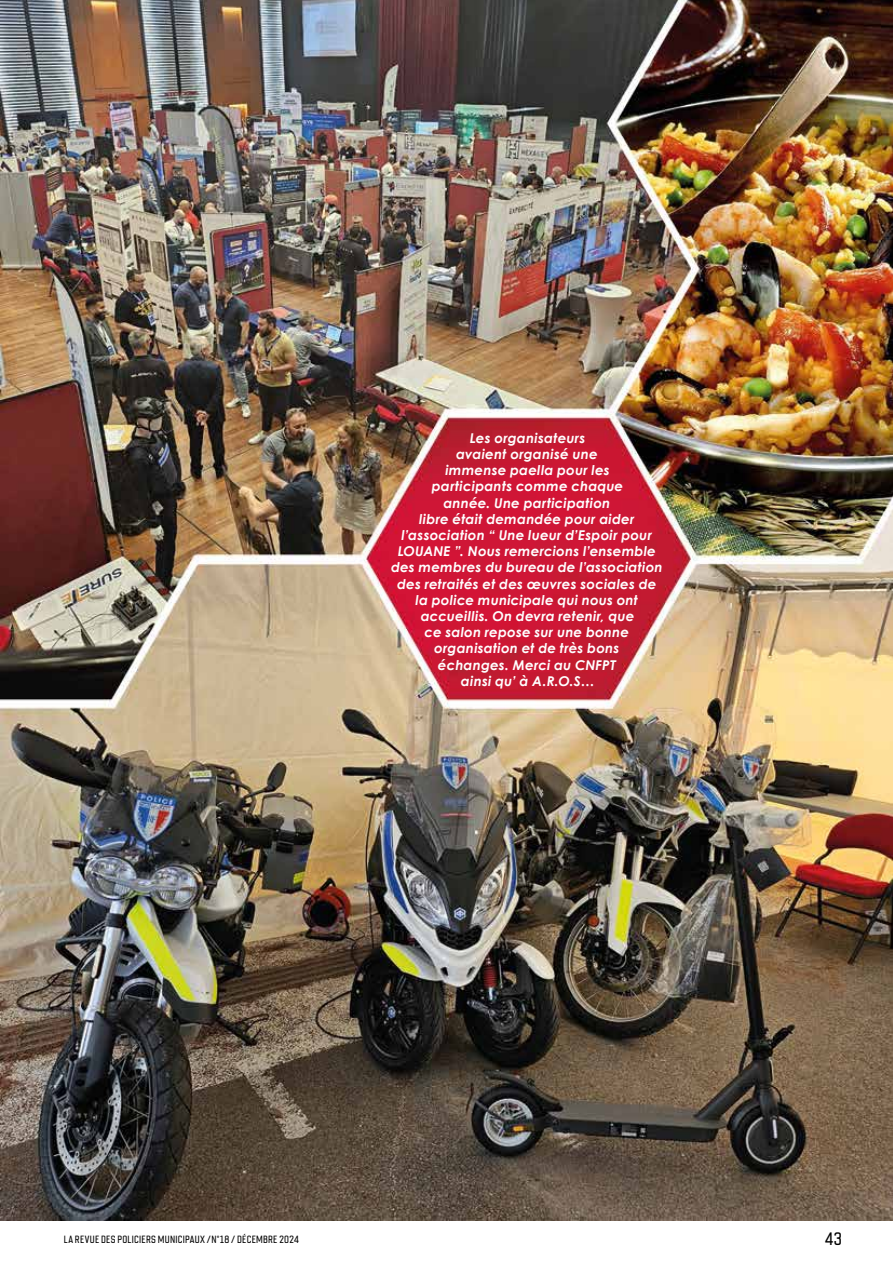
<style>
.page{position:relative;width:893px;height:1263px;background:#fff}
.page>*{position:absolute;margin:0;border:0;box-sizing:border-box;transform-origin:0 0}
.t1{font:500 18px "Chromoxome Pro";color:#000}
.t2{font:italic 700 13.5px/16.2px "Century Gothic";letter-spacing:.015em;color:#fff;text-align:center}
.t3{font:500 10.5px "Chromoxome Pro";letter-spacing:.03em;color:#000}
</style>
<div class="page">
<img style="left:0;top:0;width:893px;height:1220px">
<p class="t2" style="left:391px;top:429px;width:273px">Les organisateurs<br>avaient organisé une<br>immense paella pour les<br>participants comme chaque<br>année. Une participation<br>libre était demandée pour aider l’association “ Une lueur d’Espoir pour<br>LOUANE ”. Nous remercions l’ensemble des membres du bureau de l’association des retraités et des œuvres sociales de la police municipale qui nous ont accueillis. On devra retenir, que<br>ce salon repose sur une bonne organisation et de très bons<br>échanges. Merci au CNFPT<br>ainsi qu’ à A.R.O.S…</p>
<p class="t3" style="left:64px;top:1233px;width:237px">LA REVUE DES POLICIERS MUNICIPAUX /N°18 / DÉCEMBRE 2024</p>
<h1 class="t1" style="left:825px;top:1228px;width:18px">43</h1>
</div>
